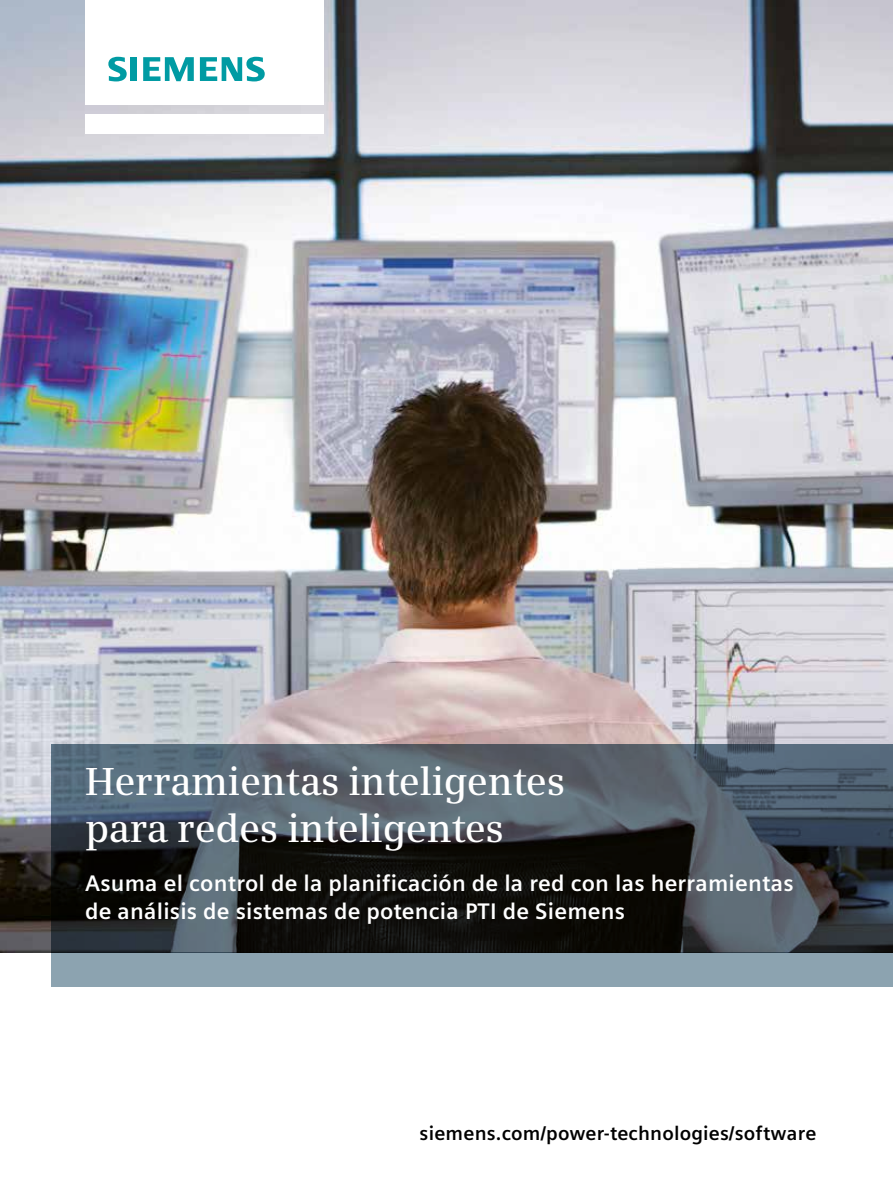
<style>
.page{position:relative;width:893px;height:1191px;background:#fff}
.page>*{position:absolute;margin:0;border:0;box-sizing:border-box;transform-origin:0 0}
.t1{font:600 39px/46.8px "Siemens Serif";letter-spacing:-.01em;color:#fff}
.t2{font:700 22.5px/27.6px "Siemens Sans";letter-spacing:.01em;color:#fff}
.t3{font:700 19.5px "Siemens Sans";letter-spacing:.01em;color:#000}
</style>
<div class="page">
<img style="left:0;top:0;width:893px;height:952px">
<svg style="left:816px;top:744px;width:77px;height:208px;background:#37414d"></svg>
<svg style="left:51px;top:744px;width:765px;height:208px;background:#383f45"></svg>
<div style="left:85px;top:114px;width:238px;height:19px;background:#fff"></div>
<div style="left:85px;top:0;width:238px;height:105px;background:#fff"></div>
<svg style="left:108px;top:57px;width:19px;height:24px"></svg>
<div style="left:130px;top:57px;width:7px;height:24px;background:#009ba3"></div>
<svg style="left:143px;top:57px;width:51px;height:24px"></svg>
<svg style="left:200px;top:57px;width:65px;height:24px"></svg>
<div style="left:51px;top:952px;width:842px;height:34px;background:#8ca3b0"></div>
<h1 class="t1" style="left:85px;top:758px;width:482px">Herramientas inteligentes para redes inteligentes</h1>
<p class="t2" style="left:85px;top:869px;width:710px">Asuma el control de la planificación de la red con las herramientas de análisis de sistemas de potencia PTI de Siemens</p>
<p class="t3" style="left:420px;top:1122px;width:398px">siemens.com/power-technologies/software</p>
</div>
